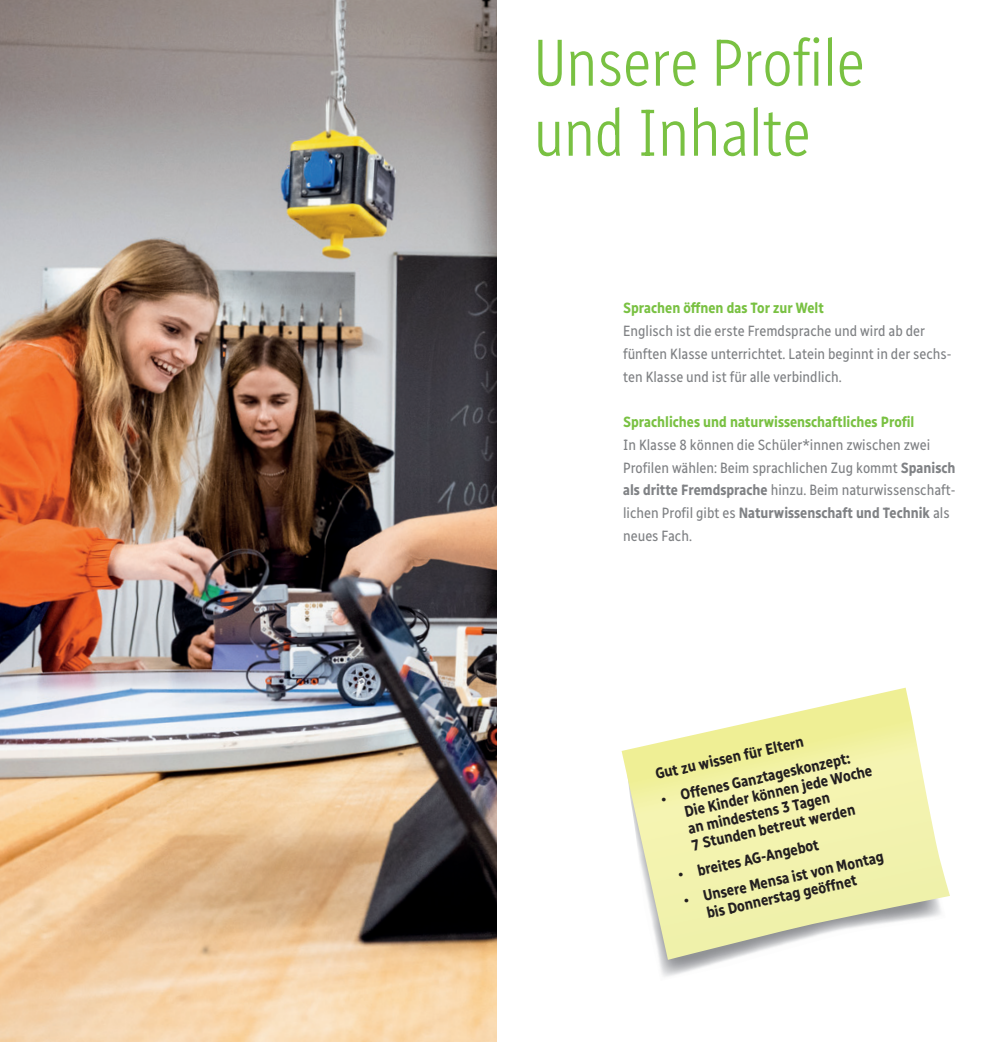
<style>
.page{position:relative;width:993px;height:1042px;background:#fff}
.page>*{position:absolute;margin:0;border:0;box-sizing:border-box;transform-origin:0 0}
.t1{font:300 66.5px/70px "Radio Canada Condensed";color:#79c142}
.t2{font:700 15.4px/17.2px "Radio Canada Condensed";color:#231f20}
.t3{font:14.88px/22.8px "Radio Canada Condensed";color:#808285}
.t4{font:700 14.88px "Radio Canada Condensed";color:#79c142}
.s1{font-weight:700}
.s2{font-size:17.15px}
</style>
<div class="page">
<img style="left:659px;top:960px;width:68px;height:17px">
<svg style="left:621px;top:687px;width:328px;height:273px"></svg>
<img style="left:0;top:0;width:496px;height:1042px">
<h1 class="t1" style="left:533px;top:22px;width:332px">Unsere Profile und Inhalte</h1>
<p class="t4" style="left:623px;top:296px;width:202px">Sprachen öffnen das Tor zur Welt</p>
<p class="t3" style="left:623px;top:318px;width:330px">Englisch ist die erste Fremdsprache und wird ab der fünften Klasse unterrichtet. Latein beginnt in der sechs&shy;ten Klasse und ist für alle verbindlich.</p>
<p class="t4" style="left:623px;top:410px;width:293px">Sprachliches und naturwissenschaftliches Profil</p>
<p class="t3" style="left:623px;top:432px;width:334px">In Klasse 8 können die Schüler*innen zwischen zwei Profilen wählen: Beim sprachlichen Zug kommt <span class="s1">Spanisch als dritte Fremdsprache</span> hinzu. Beim naturwissenschaft&shy;lichen Profil gibt es <span class="s1">Naturwissenschaft und Technik</span> als neues Fach.</p>
<p class="t2" style="left:653px;top:765px;width:153px;rotate:-13deg">Gut zu wissen für Eltern</p>
<p class="t2" style="left:678px;top:786px;width:194px;text-indent:-20px;rotate:-13deg"><span class="s2">•</span> Offenes Ganztageskonzept:<br>Die Kinder können jede Woche an mindestens 3 Tagen<br>7 Stunden betreut werden</p>
<p class="t2" style="left:675px;top:866px;width:145px;rotate:-13deg"><span class="s2">•</span> breites AG-Angebot</p>
<p class="t2" style="left:700px;top:887px;width:186px;text-indent:-20px;rotate:-13deg"><span class="s2">•</span> Unsere Mensa ist von Montag bis Donnerstag geöffnet</p>
</div>
